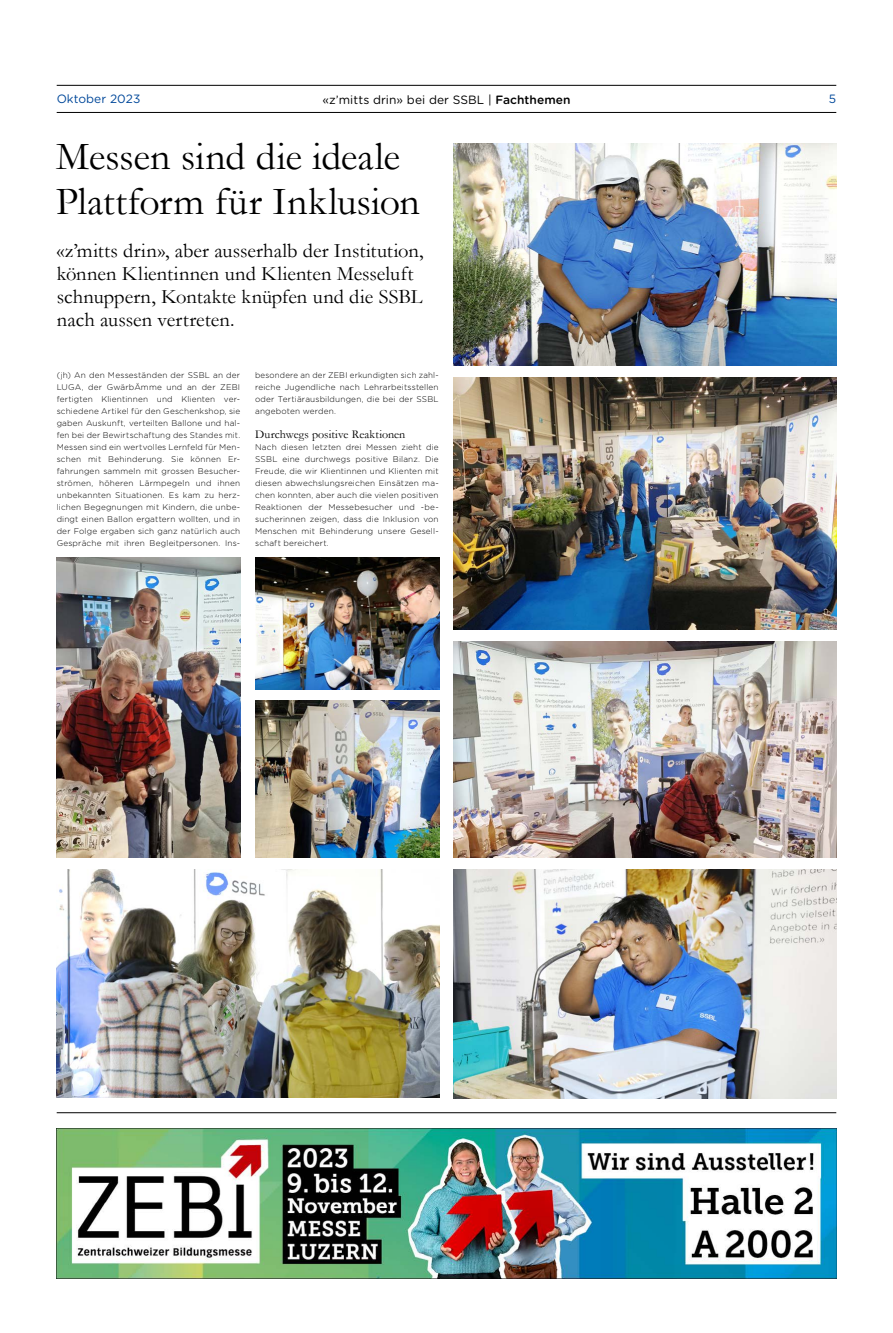
<style>
.page{position:relative;width:893px;height:1333px;background:#fff}
.page>*{position:absolute;margin:0;border:0;box-sizing:border-box;transform-origin:0 0}
.t1{font:40px/45px "Garamond";letter-spacing:-.005em;color:#000}
.t2{font:20.5px/23px "Garamond";letter-spacing:.005em;color:#000}
.t3{font:12px "Gotham Rounded";letter-spacing:.005em;color:#000}
.t4{font:12px "Garamond";letter-spacing:.005em;color:#000}
.t5{font:12px "Gotham Rounded";letter-spacing:.005em;color:#00489a}
.t6{font:300 8.2px/12px "Gotham Rounded";letter-spacing:.02em;color:#000;text-align:justify}
.s1{font-weight:500}
</style>
<div class="page">
<img style="left:454px;top:870px;width:382px;height:228px">
<img style="left:57px;top:1128px;width:779px;height:150px">
<hr style="left:57px;top:85px;width:779px;height:1px;background:#000">
<hr style="left:57px;top:112px;width:779px;height:1px;background:#000">
<img style="left:454px;top:143px;width:382px;height:223px">
<img style="left:57px;top:557px;width:184px;height:300px">
<img style="left:454px;top:641px;width:382px;height:216px">
<hr style="left:57px;top:1112px;width:779px;height:1px;background:#000">
<img style="left:454px;top:378px;width:382px;height:251px">
<img style="left:57px;top:869px;width:382px;height:228px">
<img style="left:255px;top:557px;width:184px;height:132px">
<img style="left:255px;top:700px;width:184px;height:157px">
<h3 class="t5" style="left:57px;top:91px;width:85px">Oktober 2023</h3>
<h3 class="t3" style="left:322px;top:91px;width:250px">«z’mitts drin» bei der SSBL | <span class="s1">Fachthemen</span></h3>
<h3 class="t5" style="left:829px;top:91px;width:9px">5</h3>
<h1 class="t1" style="left:56px;top:133px;width:365px">Messen sind die ideale<br>Plattform für Inklusion</h1>
<h2 class="t2" style="left:57px;top:239px;width:369px">«z’mitts drin», aber ausserhalb der Institution, können Klientinnen und Klienten Messeluft schnuppern, Kontakte knüpfen und die SSBL nach aussen vertreten.</h2>
<p class="t6" style="left:57px;top:368px;width:185px">(jh) An den Messeständen der SSBL an der LUGA, der GwärbÄmme und an der ZEBI fertigten Klientinnen und Klienten ver&shy;schiedene Artikel für den Geschenkshop, sie gaben Auskunft, verteilten Ballone und hal&shy;fen bei der Bewirtschaftung des Standes mit.<br>Messen sind ein wertvolles Lernfeld für Men&shy;schen mit Behinderung. Sie können Er&shy;fahrungen sammeln mit grossen Besucher&shy;strömen, höheren Lärmpegeln und ihnen unbekannten Situationen. Es kam zu herz&shy;lichen Begegnungen mit Kindern, die unbe&shy;dingt einen Ballon ergattern wollten, und in der Folge ergaben sich ganz natürlich auch Gespräche mit ihren Begleitpersonen. Ins-</p>
<p class="t6" style="left:255px;top:368px;width:185px">besondere an der ZEBI erkundigten sich zahl&shy;reiche Jugendliche nach Lehrarbeitsstellen oder Tertiärausbildungen, die bei der SSBL angeboten werden.</p>
<h3 class="t4" style="left:255px;top:426px;width:152px">Durchwegs positive Reaktionen</h3>
<p class="t6" style="left:255px;top:440px;width:185px">Nach diesen letzten drei Messen zieht die SSBL eine durchwegs positive Bilanz. Die Freude, die wir Klientinnen und Klienten mit diesen abwechslungsreichen Einsätzen ma&shy;chen konnten, aber auch die vielen positiven Reaktionen der Messebesucher und -be&shy;sucherinnen zeigen, dass die Inklusion von Menschen mit Behinderung unsere Gesell&shy;schaft bereichert.</p>
</div>
